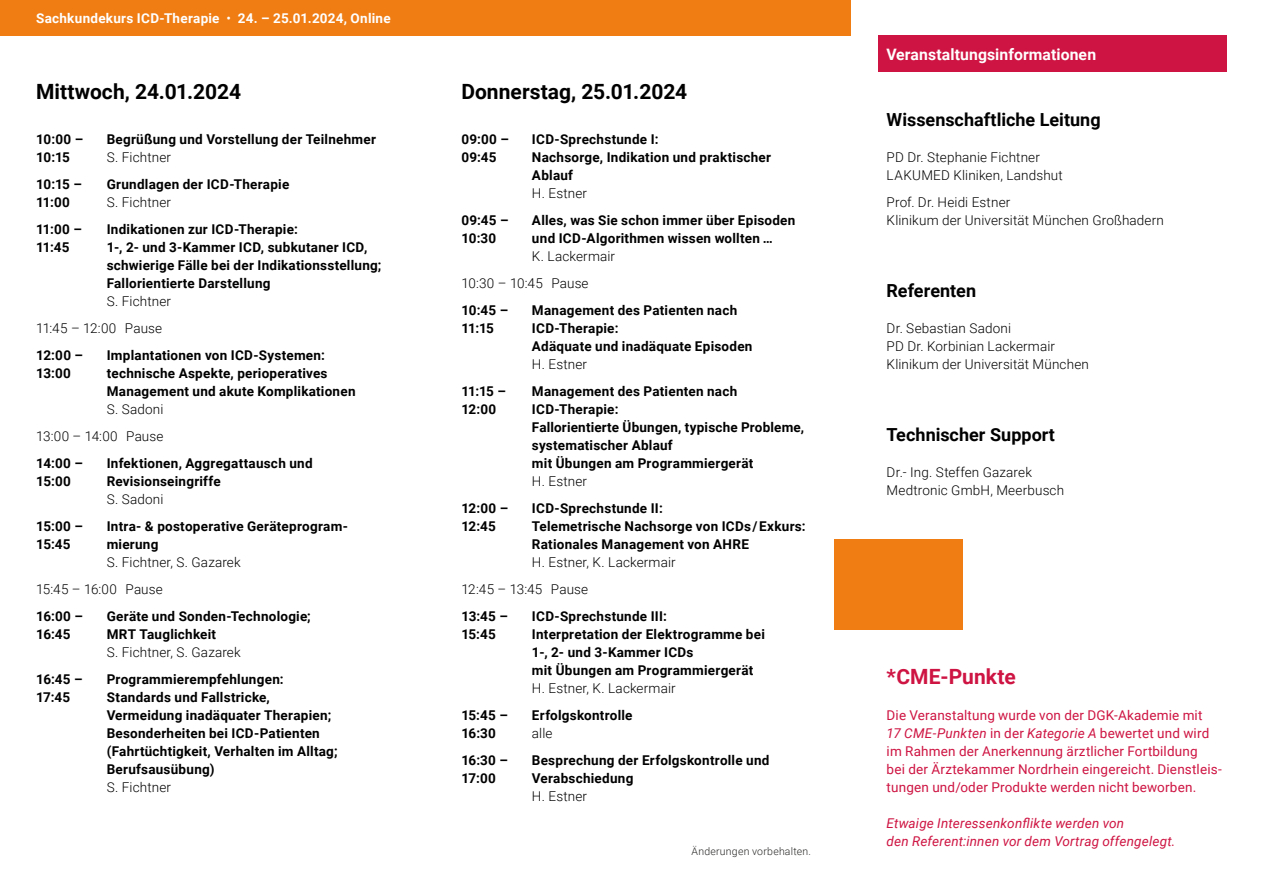
<style>
.page{position:relative;width:1263px;height:893px;background:#fff}
.page>*{position:absolute;margin:0;border:0;box-sizing:border-box;transform-origin:0 0}
.t1{font:700 21px "Roboto";color:#000}
.t2{font:700 21px "Roboto";letter-spacing:.005em;color:#ce1442}
.t3{font:700 18px "Roboto";color:#000}
.t4{font:700 15.75px "Roboto";letter-spacing:.005em;color:#fff}
.t5{font:700 13.5px/18px "Roboto";letter-spacing:.02em;color:#000}
.t6{font:300 13.5px/18px "Roboto";letter-spacing:.015em;color:#000}
.t7{font:13.5px/18px "Roboto";letter-spacing:.015em;color:#ce1442}
.t8{font:italic 13.5px/18px "Roboto";letter-spacing:.01em;color:#ce1442}
.t9{font:700 13.5px "Roboto";letter-spacing:.02em;color:#fff}
.t10{font:300 10.5px "Roboto";letter-spacing:.025em;color:#282827}
.s1{font-weight:400}
.s2{font-style:italic}
</style>
<div class="page">
<div style="left:878px;top:36px;width:349px;height:36px;background:#ce1442"></div>
<div style="left:834px;top:540px;width:128px;height:90px;background:#ef7d14"></div>
<div style="left:0;top:0;width:850px;height:36px;background:#ef7d14"></div>
<p class="t9" style="left:36px;top:9px;width:356px">Sachkundekurs ICD-Therapie <span class="s1">•</span> 24. – 25.01.2024, Online</p>
<h1 class="t1" style="left:36px;top:77px;width:207px">Mittwoch, 24.01.2024</h1>
<p class="t5" style="left:36px;top:130px;width:49px">10:00 –<br>10:15</p>
<p class="t5" style="left:107px;top:130px;width:271px">Begrüßung und Vorstellung der Teilnehmer</p>
<p class="t6" style="left:107px;top:148px;width:66px">S. Fichtner</p>
<p class="t5" style="left:36px;top:175px;width:47px">10:15 –<br>11:00</p>
<p class="t5" style="left:107px;top:175px;width:184px">Grundlagen der ICD-Therapie</p>
<p class="t6" style="left:107px;top:193px;width:66px">S. Fichtner</p>
<p class="t5" style="left:36px;top:220px;width:47px">11:00 –<br>11:45</p>
<p class="t5" style="left:107px;top:220px;width:276px">Indikationen zur ICD-Therapie:<br>1-, 2- und 3-Kammer ICD, subkutaner ICD, schwierige Fälle bei der Indikationsstellung; Fallorientierte Darstellung</p>
<p class="t6" style="left:36px;top:287px;width:136px;line-height:27px;text-indent:71px">S. Fichtner<br>11:45 – 12:00 Pause</p>
<p class="t5" style="left:36px;top:346px;width:48px">12:00 –<br>13:00</p>
<p class="t5" style="left:107px;top:346px;width:250px">Implantationen von ICD-Systemen: technische Aspekte, perioperatives<br>Management und akute Komplikationen</p>
<p class="t6" style="left:36px;top:395px;width:129px;line-height:27px;text-align:right">S. Sadoni<br>13:00 – 14:00 Pause</p>
<p class="t5" style="left:36px;top:454px;width:48px">14:00 –<br>15:00</p>
<p class="t5" style="left:107px;top:454px;width:207px">Infektionen, Aggregattausch und<br>Revisionseingriffe</p>
<p class="t6" style="left:107px;top:490px;width:58px">S. Sadoni</p>
<p class="t5" style="left:36px;top:517px;width:48px">15:00 –<br>15:45</p>
<p class="t5" style="left:107px;top:517px;width:241px">Intra- &amp; postoperative Geräteprogram&shy;mierung</p>
<p class="t6" style="left:36px;top:548px;width:206px;line-height:27px;text-indent:71px">S. Fichtner, S. Gazarek<br>15:45 – 16:00 Pause</p>
<p class="t5" style="left:36px;top:607px;width:48px">16:00 –<br>16:45</p>
<p class="t5" style="left:107px;top:607px;width:206px">Geräte und Sonden-Technologie;<br>MRT Tauglichkeit</p>
<p class="t6" style="left:107px;top:643px;width:136px">S. Fichtner, S. Gazarek</p>
<p class="t5" style="left:36px;top:670px;width:48px">16:45 –<br>17:45</p>
<p class="t5" style="left:107px;top:670px;width:232px">Programmierempfehlungen:<br>Standards und Fallstricke,<br>Vermeidung inadäquater Therapien;<br>Besonderheiten bei ICD-Patienten (Fahrtüchtigkeit, Verhalten im Alltag;<br>Berufsausübung)</p>
<p class="t6" style="left:107px;top:778px;width:66px">S. Fichtner</p>
<h1 class="t1" style="left:461px;top:77px;width:227px">Donnerstag, 25.01.2024</h1>
<p class="t5" style="left:461px;top:130px;width:49px">09:00 –<br>09:45</p>
<p class="t5" style="left:532px;top:130px;width:241px">ICD-Sprechstunde I:<br>Nachsorge, Indikation und praktischer<br>Ablauf</p>
<p class="t6" style="left:532px;top:184px;width:57px">H. Estner</p>
<p class="t5" style="left:461px;top:211px;width:49px">09:45 –<br>10:30</p>
<p class="t5" style="left:532px;top:211px;width:265px">Alles, was Sie schon immer über Episoden und ICD-Algorithmen wissen wollten …</p>
<p class="t6" style="left:461px;top:242px;width:155px;line-height:27px;text-indent:71px">K. Lackermair<br>10:30 – 10:45 Pause</p>
<p class="t5" style="left:461px;top:301px;width:48px">10:45 –<br>11:15</p>
<p class="t5" style="left:532px;top:301px;width:222px">Management des Patienten nach<br>ICD-Therapie:<br>Adäquate und inadäquate Episoden</p>
<p class="t6" style="left:532px;top:355px;width:57px">H. Estner</p>
<p class="t5" style="left:461px;top:382px;width:46px">11:15 –<br>12:00</p>
<p class="t5" style="left:532px;top:382px;width:274px">Management des Patienten nach<br>ICD-Therapie:<br>Fallorientierte Übungen, typische Probleme, systematischer Ablauf<br>mit Übungen am Programmiergerät</p>
<p class="t6" style="left:532px;top:472px;width:57px">H. Estner</p>
<p class="t5" style="left:461px;top:499px;width:48px">12:00 –<br>12:45</p>
<p class="t5" style="left:532px;top:499px;width:275px">ICD-Sprechstunde II:<br>Telemetrische Nachsorge von ICDs / Exkurs:<br>Rationales Management von AHRE</p>
<p class="t6" style="left:461px;top:548px;width:216px;line-height:27px;text-indent:71px">H. Estner, K. Lackermair<br>12:45 – 13:45 Pause</p>
<p class="t5" style="left:461px;top:607px;width:48px">13:45 –<br>15:45</p>
<p class="t5" style="left:532px;top:607px;width:234px">ICD-Sprechstunde III:<br>Interpretation der Elektrogramme bei<br>1-, 2- und 3-Kammer ICDs<br>mit Übungen am Programmiergerät</p>
<p class="t6" style="left:532px;top:679px;width:145px">H. Estner, K. Lackermair</p>
<p class="t5" style="left:461px;top:706px;width:48px">15:45 –<br>16:30</p>
<p class="t5" style="left:532px;top:706px;width:102px">Erfolgskontrolle</p>
<p class="t6" style="left:532px;top:724px;width:22px">alle</p>
<p class="t5" style="left:461px;top:751px;width:48px">16:30 –<br>17:00</p>
<p class="t5" style="left:532px;top:751px;width:239px">Besprechung der Erfolgskontrolle und<br>Verabschiedung</p>
<p class="t6" style="left:532px;top:787px;width:57px">H. Estner</p>
<p class="t10" style="left:691px;top:844px;width:121px">Änderungen vorbehalten.</p>
<p class="t4" style="left:886px;top:43px;width:211px">Veranstaltungsinformationen</p>
<h2 class="t3" style="left:887px;top:107px;width:215px">Wissenschaftliche Leitung</h2>
<p class="t6" style="left:887px;top:147px;width:178px">PD Dr. Stephanie Fichtner<br>LAKUMED Kliniken, Landshut</p>
<p class="t6" style="left:887px;top:192px;width:279px">Prof. Dr. Heidi Estner<br>Klinikum der Universität München Großhadern</p>
<h2 class="t3" style="left:887px;top:278px;width:91px">Referenten</h2>
<p class="t6" style="left:887px;top:318px;width:204px">Dr. Sebastian Sadoni<br>PD Dr. Korbinian Lackermair<br>Klinikum der Universität München</p>
<h2 class="t3" style="left:887px;top:422px;width:170px">Technischer Support</h2>
<p class="t6" style="left:887px;top:462px;width:179px">Dr.- Ing. Steffen Gazarek<br>Medtronic GmbH, Meerbusch</p>
<h1 class="t2" style="left:887px;top:662px;width:131px">*CME-Punkte</h1>
<p class="t7" style="left:887px;top:705px;width:337px">Die Veranstaltung wurde von der DGK-Akademie mit<br><span class="s2">17 CME-Punkten</span> in der <span class="s2">Kategorie A</span> bewertet und wird im Rahmen der Anerkennung ärztlicher Fortbildung<br>bei der Ärztekammer Nordrhein eingereicht. Dienstleis&shy;tungen und/oder Produkte werden nicht beworben.</p>
<p class="t8" style="left:887px;top:813px;width:290px">Etwaige Interessenkonflikte werden von<br>den Referent:innen vor dem Vortrag offengelegt.</p>
</div>
